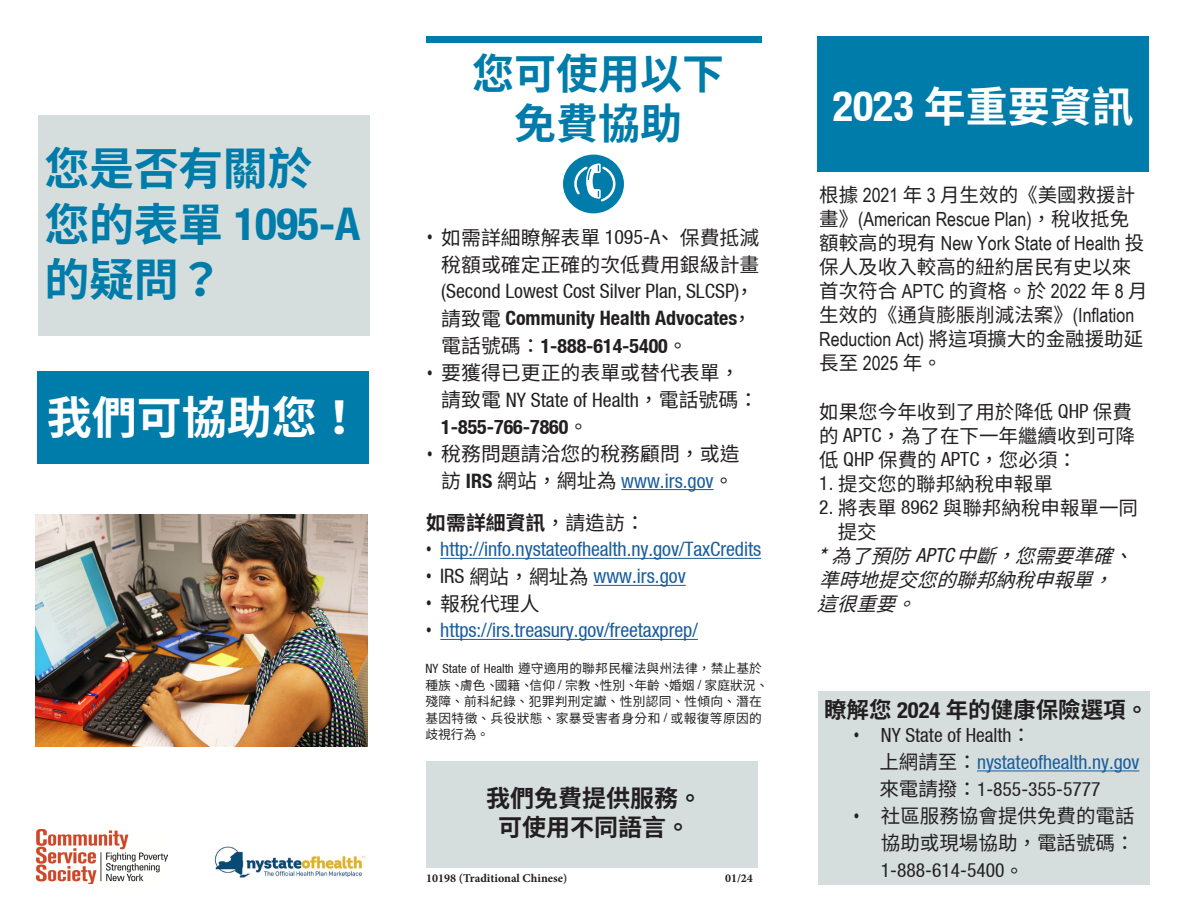
<style>
.page{position:relative;width:1187px;height:919px;background:#fff}
.page>*{position:absolute;margin:0;border:0;box-sizing:border-box;transform-origin:0 0}
.t1{font:700 45px/56.6px "Noto Sans CJ Ktc";letter-spacing:-.01em;color:#007caa}
.t2{font:700 45px "Noto Sans CJ Ktc";color:#fff}
.t3{font:700 42px/50.4px "Noto Sans CJ Ktc";color:#007caa;text-align:center}
.t4{font:700 42px "Noto Sans CJ Ktc";color:#fff}
.t5{font:700 24px "Noto Sans CJ Ktc";color:#231f20}
.t6{font:700 22.5px "Noto Sans CJ Ktc";color:#231f20}
.t7{font:19.8px/26.8px "Noto Sans CJ Ktc";color:#231f20}
.t8{font:condensed 19.8px "Helvetica Neue LT";letter-spacing:-.005em;color:#175d9e}
.t9{font:700 19.8px "Noto Sans CJ Ktc";color:#231f20}
.t10{font:19.5px/24px "Noto Sans CJ Ktc";color:#231f20}
.t11{font:italic 19.5px/24px "Noto Sans CJ Ktc";color:#231f20}
.t12{font:condensed 19.5px "Helvetica Neue LT";color:#231f20}
.t13{font:condensed 19.5px "Helvetica Neue LT";color:#175d9e}
.t14{font:12.75px/16.5px "Noto Sans CJ Ktc";letter-spacing:.02em;color:#231f20}
.t15{font:700 12px "Minion Pro";color:#231f20}
.s1{font-family:"Helvetica Neue LT";font-stretch:condensed}
.s2{font-family:"Arial Narrow"}
.s3{font-family:"Helvetica Neue LT";font-weight:700;font-stretch:condensed}
.s4{font-family:"Helvetica Neue LT";font-stretch:condensed;color:#175d9e}
.s5{font-weight:400}
.s6{font-family:"Arial Narrow";font-stretch:normal;color:#231f20}
.s7{color:#231f20}
.s8{font-family:"Noto Sans CJ Ktc";font-stretch:normal;color:#231f20}
.s9{font-family:"Helvetica Neue LT Pro";font-stretch:condensed}
.s10{font-family:"Arial Narrow";font-stretch:normal;font-size:19.8px}
.s11{font-family:"Noto Sans CJ Ktc";font-stretch:normal}
.s12{font-family:"Arial Narrow";font-size:19.8px}
</style>
<div class="page">
<div style="left:38px;top:116px;width:332px;height:220px;background:#d5dedc"></div>
<div style="left:818px;top:691px;width:331px;height:193px;background:#d5dedc"></div>
<div style="left:37px;top:371px;width:332px;height:92px;background:#007caa"></div>
<img style="left:36px;top:514px;width:331px;height:232px">
<div style="left:426px;top:761px;width:332px;height:106px;background:#d5dedc"></div>
<div style="left:563px;top:154px;width:61px;height:59px;background:#007caa;border-radius:50%"></div>
<svg style="left:574px;top:163px;width:41px;height:38px"></svg>
<div style="left:426px;top:36px;width:335px;height:7px;background:#007caa"></div>
<hr style="left:621px;top:489px;width:92px;height:1px;background:#175d9e">
<hr style="left:440px;top:558px;width:321px;height:1px;background:#175d9e">
<hr style="left:593px;top:585px;width:92px;height:1px;background:#175d9e">
<hr style="left:440px;top:639px;width:257px;height:1px;background:#175d9e">
<div style="left:817px;top:36px;width:331px;height:136px;background:#007caa"></div>
<hr style="left:976px;top:770px;width:163px;height:1px;background:#175d9e">
<img style="left:36px;top:829px;width:132px;height:54px">
<img style="left:214px;top:846px;width:151px;height:32px">
<p class="t1" style="left:45px;top:141px;width:269px">您是否有關於</p>
<p class="t1" style="left:45px;top:196px;width:317px">您的表單 <span class="s1">1095-A</span>的疑問？</p>
<p class="t2" style="left:47px;top:392px;width:316px">我們可協助您！</p>
<p class="t3" style="left:472px;top:49px;width:253px">您可使用以下免費協助</p>
<p class="t7" style="left:441px;top:224px;width:319px;text-indent:-14px"><span class="s2">•</span> 如需詳細瞭解表單 <span class="s1">1095-A</span>、保費抵減稅額或確定正確的次低費用銀級計畫<span class="s1">(Second Lowest Cost Silver Plan, SLCSP)</span>，請致電 <span class="s3">Community Health Advocates</span>，電話號碼：<span class="s3">1-888-614-5400</span>。</p>
<p class="t7" style="left:441px;top:360px;width:318px;text-indent:-14px"><span class="s2">•</span> 要獲得已更正的表單或替代表單，請致電 <span class="s1">NY State of Health</span>，電話號碼：<br><span class="s3">1-855-766-7860</span>。</p>
<p class="t7" style="left:427px;top:441px;width:314px;text-align:center"><span class="s2">•</span> 稅務問題請洽您的稅務顧問，或造訪 <span class="s3">IRS</span> 網站，網址為 <span class="s4">www.irs.gov</span>。</p>
<p class="t9" style="left:426px;top:511px;width:220px">如需詳細資訊<span class="s5">，請造訪：</span></p>
<p class="t8" style="left:426px;top:538px;width:336px"><span class="s6">•</span> http://info.nystateofhealth.ny.gov/TaxCredits</p>
<p class="t8" style="left:426px;top:565px;width:261px"><span class="s6">•</span> <span class="s7">IRS</span> <span class="s8">網站，網址為</span> www.irs.gov</p>
<p class="t7" style="left:426px;top:590px;width:115px"><span class="s2">•</span> 報稅代理人</p>
<p class="t8" style="left:426px;top:619px;width:273px"><span class="s6">•</span> https://irs.treasury.gov/freetaxprep/</p>
<p class="t14" style="left:425px;top:660px;width:344px"><span class="s1">NY State of Health</span> 遵守適用的聯邦民權法與州法律，禁止基於種族、膚色、國籍、信仰 <span class="s1">/</span> 宗教、性別、年齡、婚姻 <span class="s1">/</span> 家庭狀況、殘障、前科紀錄、犯罪判刑定讞、性別認同、性傾向、潛在基因特徵、兵役狀態、家暴受害者身分和 <span class="s1">/</span> 或報復等原因的歧視行為。</p>
<p class="t5" style="left:486px;top:784px;width:217px">我們免費提供服務。</p>
<p class="t5" style="left:498px;top:813px;width:193px">可使用不同語言。</p>
<p class="t15" style="left:426px;top:869px;width:142px">10198 (Traditional Chinese)</p>
<p class="t15" style="left:725px;top:869px;width:29px">01/24</p>
<p class="t4" style="left:832px;top:83px;width:302px"><span class="s1">2023</span> 年重要資訊</p>
<p class="t10" style="left:819px;top:184px;width:330px">根據 <span class="s2">2021</span> 年 <span class="s2">3</span> 月生效的《美國救援計畫》<span class="s2">(American Rescue Plan)</span>，稅收抵免額較高的現有 <span class="s2">New York State of Health</span> 投保人及收入較高的紐約居民有史以來首次符合 <span class="s2">APTC</span> 的資格。於 <span class="s2">2022</span> 年 <span class="s2">8</span> 月生效的《通貨膨脹削減法案》<span class="s2">(Inflation<br>Reduction Act)</span> 將這項擴大的金融援助延長至 <span class="s2">2025</span> 年。</p>
<p class="t10" style="left:819px;top:400px;width:317px">如果您今年收到了用於降低 <span class="s1">QHP</span> 保費的 <span class="s1">APTC</span>，為了在下一年繼續收到可降低 <span class="s1">QHP</span> 保費的 <span class="s1">APTC</span>，您必須：</p>
<p class="t10" style="left:819px;top:472px;width:235px"><span class="s1">1.</span> 提交您的聯邦納稅申報單</p>
<p class="t10" style="left:837px;top:496px;width:302px;text-indent:-18px"><span class="s1">2.</span> 將表單 <span class="s1">8962</span> 與聯邦納稅申報單一同提交</p>
<p class="t11" style="left:817px;top:544px;width:331px">* 為了預防<span class="s9">A P TC</span> 中斷，您需要準確、準時地提交您的聯邦納稅申報單，這很重要。</p>
<p class="t6" style="left:824px;top:697px;width:325px">瞭解您 <span class="s1">2024</span> 年的健康保險選項。</p>
<p class="t12" style="left:853px;top:723px;width:179px"><span class="s10">•</span> NY State of Health<span class="s11">：</span></p>
<p class="t13" style="left:879px;top:750px;width:261px"><span class="s8">上網請至：</span>nystateofhealth.ny.gov</p>
<p class="t12" style="left:879px;top:777px;width:223px"><span class="s11">來電請撥：</span>1-855-355-5777</p>
<p class="t10" style="left:880px;top:803px;width:255px;line-height:26.8px;text-align:justify;text-indent:-27px"><span class="s12">•</span> 社區服務協會提供免費的電話協助或現場協助，電話號碼：<span class="s1">1-888-614-5400</span>。</p>
</div>
